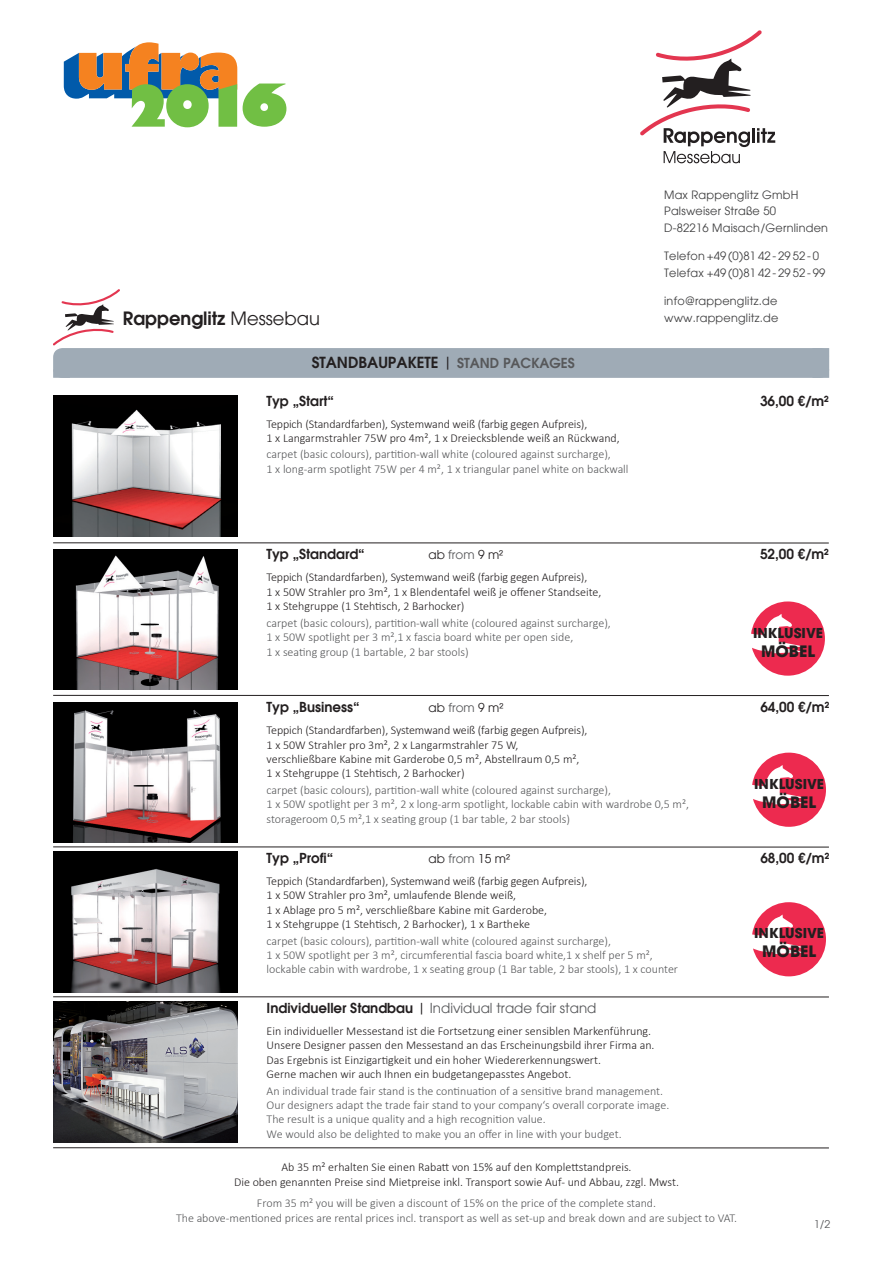
<style>
.page{position:relative;width:893px;height:1263px;background:#fff}
.page>*{position:absolute;margin:0;border:0;box-sizing:border-box;transform-origin:0 0}
.t1{font:800 56.1px "Gill Sans";color:#71bf44}
.t2{font:600 18px "Avant Garde";color:#231f20}
.t3{font:700 15.75px "Avant Garde LT";color:#231f20}
.t4{font:600 15px "Avant Garde";color:#231f20}
.t5{font:700 13.65px "Avant Garde LT";color:#231f20}
.t6{font:600 13.5px "Avant Garde";color:#231f20}
.t7{font:13.5px "Avant Garde";color:#57585a}
.t8{font:300 12px/14.4px "Calibri";color:#57585a}
.t9{font:300 12px/14.4px "Calibri";color:#231f20}
.t10{font:12px "Avant Garde";color:#231f20}
.t11{font:11.25px/16.5px "Avant Garde";letter-spacing:.02em;color:#3e3e3f}
.t12{font:10.5px "Avant Garde";color:#57585a}
.s1{font-weight:400}
.s2{font-size:13.5px;color:#57585a}
.s3{color:#57585a}
.s4{font-weight:600;color:#231f20}
.s5{color:#231f20}
</style>
<div class="page">
<img style="left:53px;top:852px;width:184px;height:140px">
<img style="left:53px;top:395px;width:184px;height:141px">
<svg style="left:640px;top:30px;width:135px;height:133px"></svg>
<svg style="left:53px;top:289px;width:67px;height:56px"></svg>
<div style="left:54px;top:349px;width:774px;height:28px;background:#9fabb6;border-radius:9px"></div>
<div style="left:53px;top:348px;width:776px;height:30px;border:2px solid #9fabb6;border-radius:9px"></div>
<div style="left:53px;top:369px;width:17px;height:9px;background:#9fabb6"></div>
<div style="left:812px;top:348px;width:17px;height:9px;background:#9fabb6"></div>
<div style="left:812px;top:369px;width:17px;height:9px;background:#9fabb6"></div>
<img style="left:53px;top:702px;width:184px;height:141px">
<hr style="left:53px;top:695px;width:776px;height:1px;background:#231f20">
<hr style="left:53px;top:847px;width:776px;height:1px;background:#231f20">
<hr style="left:53px;top:996px;width:776px;height:1px;background:#231f20">
<img style="left:53px;top:1002px;width:184px;height:140px">
<hr style="left:53px;top:1147px;width:776px;height:1px;background:#231f20">
<hr style="left:53px;top:542px;width:776px;height:1px;background:#231f20">
<svg style="left:752px;top:753px;width:74px;height:74px"></svg>
<svg style="left:752px;top:902px;width:74px;height:74px"></svg>
<img style="left:53px;top:549px;width:184px;height:141px">
<svg style="left:751px;top:601px;width:74px;height:75px"></svg>
<svg style="left:243px;top:84px;width:43px;height:43px"></svg>
<svg style="left:64px;top:42px;width:173px;height:85px"></svg>
<h1 class="t1" style="left:125px;top:71px;width:88px">20</h1>
<p class="t11" style="left:664px;top:186px;width:166px">Max Rappenglitz GmbH<br>Palsweiser Straße 50<br>D-82216 Maisach/Gernlinden</p>
<p class="t11" style="left:664px;top:248px;width:163px">Telefon +49 (0)81 42 - 29 52 - 0<br>Telefax +49 (0)81 42 - 29 52 - 99</p>
<p class="t11" style="left:664px;top:293px;width:115px">info@rappenglitz.de</p>
<h2 class="t2" style="left:123px;top:306px;width:199px">Rappenglitz <span class="s1">Messebau</span></h2>
<p class="t11" style="left:664px;top:309px;width:116px">www.rappenglitz.de</p>
<p class="t4" style="left:312px;top:353px;width:265px">STANDBAUPAKETE <span class="s1">|</span> <span class="s2">STAND PACKAGES</span></p>
<p class="t6" style="left:266px;top:392px;width:69px">Typ „Start“</p>
<p class="t6" style="left:760px;top:392px;width:70px">36,00 €/m²</p>
<p class="t9" style="left:266px;top:416px;width:355px">Teppich (Standardfarben), Systemwand weiß (farbig gegen Aufpreis),<br>1 x Langarmstrahler 75W pro 4m², 1 x Dreiecksblende weiß an Rückwand,</p>
<p class="t8" style="left:266px;top:447px;width:364px">carpet (basic colours), partition-wall white (coloured against surcharge),<br>1 x long-arm spotlight 75W per 4 m², 1 x triangular panel white on backwall</p>
<p class="t6" style="left:266px;top:546px;width:100px">Typ „Standard“</p>
<p class="t10" style="left:428px;top:548px;width:76px">ab <span class="s3">from</span> 9 m²</p>
<p class="t6" style="left:760px;top:546px;width:70px">52,00 €/m²</p>
<p class="t9" style="left:266px;top:570px;width:336px">Teppich (Standardfarben), Systemwand weiß (farbig gegen Aufpreis),<br>1 x 50W Strahler pro 3m², 1 x Blendentafel weiß je offener Standseite,<br>1 x Stehgruppe (1 Stehtisch, 2 Barhocker)</p>
<p class="t8" style="left:266px;top:615px;width:346px">carpet (basic colours), partition-wall white (coloured against surcharge),<br>1 x 50W spotlight per 3 m²,1 x fascia board white per open side,<br>1 x seating group (1 bartable, 2 bar stools)</p>
<p class="t5" style="left:753px;top:624px;width:71px">INKLUSIVE</p>
<h3 class="t3" style="left:761px;top:641px;width:55px">MÖBEL</h3>
<p class="t6" style="left:267px;top:698px;width:94px">Typ „Business“</p>
<p class="t10" style="left:429px;top:700px;width:76px">ab <span class="s3">from</span> 9 m²</p>
<p class="t6" style="left:760px;top:698px;width:70px">64,00 €/m²</p>
<p class="t9" style="left:267px;top:723px;width:322px">Teppich (Standardfarben), Systemwand weiß (farbig gegen Aufpreis), 1 x 50W Strahler pro 3m², 2 x Langarmstrahler 75 W, verschließbare Kabine mit Garderobe 0,5 m², Abstellraum 0,5 m², 1 x Stehgruppe (1 Stehtisch, 2 Barhocker)</p>
<p class="t8" style="left:267px;top:782px;width:424px">carpet (basic colours), partition-wall white (coloured against surcharge),<br>1 x 50W spotlight per 3 m², 2 x long-arm spotlight, lockable cabin with wardrobe 0,5 m², storageroom 0,5 m²,1 x seating group (1 bar table, 2 bar stools)</p>
<p class="t6" style="left:267px;top:849px;width:68px">Typ „Profi“</p>
<p class="t10" style="left:429px;top:851px;width:83px">ab <span class="s3">from</span> 15 m²</p>
<p class="t6" style="left:760px;top:849px;width:70px">68,00 €/m²</p>
<p class="t9" style="left:267px;top:873px;width:322px">Teppich (Standardfarben), Systemwand weiß (farbig gegen Aufpreis), 1 x 50W Strahler pro 3m², umlaufende Blende weiß,<br>1 x Ablage pro 5 m², verschließbare Kabine mit Garderobe,<br>1 x Stehgruppe (1 Stehtisch, 2 Barhocker), 1 x Bartheke</p>
<p class="t8" style="left:267px;top:933px;width:413px">carpet (basic colours), partition-wall white (coloured against surcharge),<br>1 x 50W spotlight per 3 m², circumferential fascia board white,1 x shelf per 5 m², lockable cabin with wardrobe, 1 x seating group (1 Bar table, 2 bar stools), 1 x counter</p>
<p class="t7" style="left:267px;top:1000px;width:331px"><span class="s4">Individueller Standbau</span> <span class="s5">|</span> Individual trade fair stand</p>
<p class="t9" style="left:267px;top:1023px;width:389px">Ein individueller Messestand ist die Fortsetzung einer sensiblen Markenführung.<br>Unsere Designer passen den Messestand an das Erscheinungsbild ihrer Firma an.<br>Das Ergebnis ist Einzigartigkeit und ein hoher Wiedererkennungswert.<br>Gerne machen wir auch Ihnen ein budgetangepasstes Angebot.</p>
<p class="t8" style="left:267px;top:1083px;width:404px">An individual trade fair stand is the continuation of a sensitive brand management.<br>Our designers adapt the trade fair stand to your company‘s overall corporate image.<br>The result is a unique quality and a high recognition value.<br>We would also be delighted to make you an offer in line with your budget.</p>
<p class="t9" style="left:234px;top:1159px;width:446px;line-height:15px;text-align:center">Ab 35 m² erhalten Sie einen Rabatt von 15% auf den Komplettstandpreis.<br>Die oben genannten Preise sind Mietpreise inkl. Transport sowie Auf- und Abbau, zzgl. Mwst.</p>
<p class="t8" style="left:176px;top:1195px;width:563px;line-height:15px;text-align:center">From 35 m² you will be given a discount of 15% on the price of the complete stand.<br>The above-mentioned prices are rental prices incl. transport as well as set-up and break down and are subject to VAT.</p>
<p class="t5" style="left:754px;top:775px;width:71px">INKLUSIVE</p>
<h3 class="t3" style="left:762px;top:792px;width:55px">MÖBEL</h3>
<p class="t5" style="left:754px;top:924px;width:71px">INKLUSIVE</p>
<h3 class="t3" style="left:762px;top:941px;width:55px">MÖBEL</h3>
<p class="t12" style="left:814px;top:1218px;width:18px">1/2</p>
</div>
